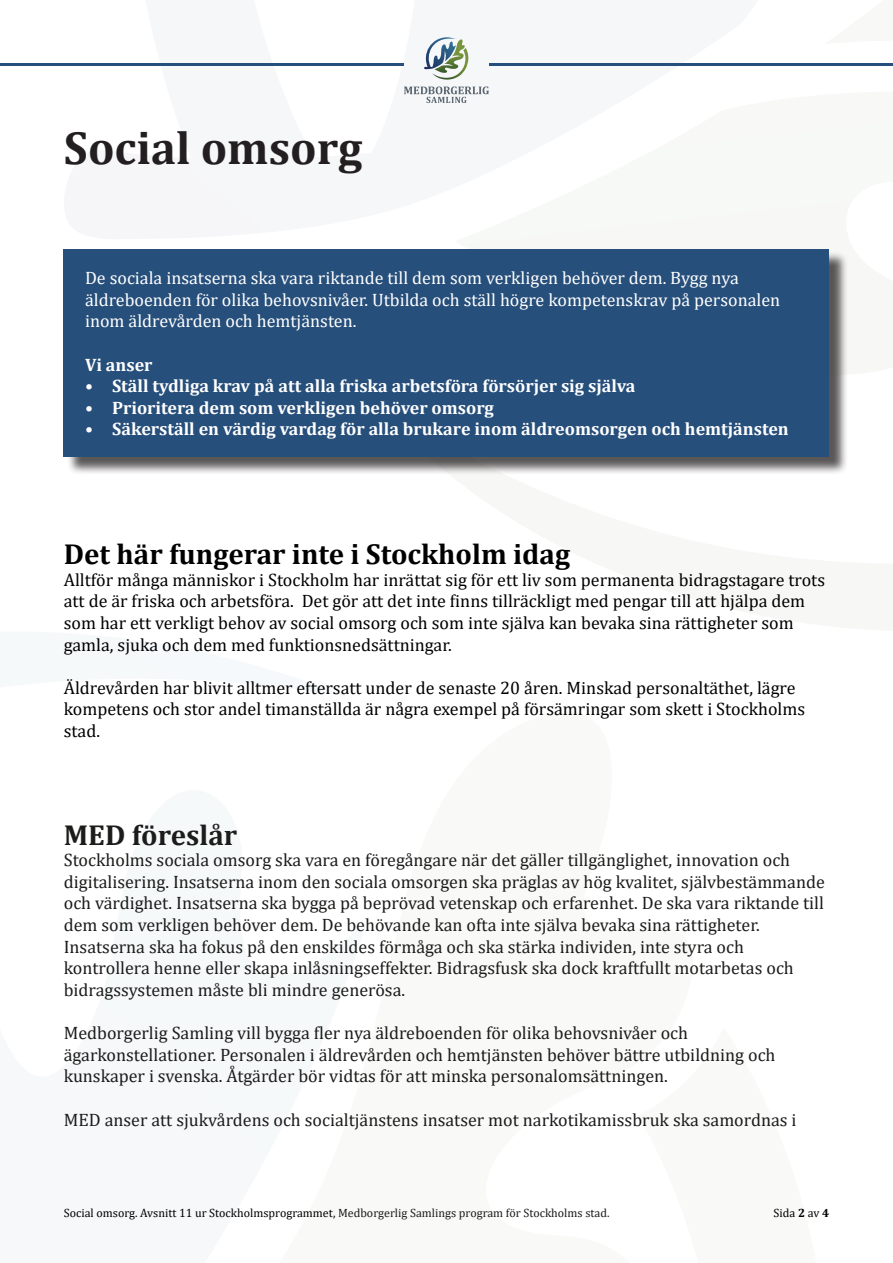
<style>
.page{position:relative;width:893px;height:1263px;background:#fff}
.page>*{position:absolute;margin:0;border:0;box-sizing:border-box;transform-origin:0 0}
.t1{font:700 46.65px "Cambria";color:#231f20}
.t2{font:700 28.95px "Cambria";color:#000}
.t3{font:700 28.95px "Cambria";color:#1c1c1b}
.t4{font:18px/21.6px "Cambria";color:#1c1c1b}
.t5{font:18px/21.6px "Cambria";color:#000}
.t6{font:18px/21.6px "Cambria";color:#fff}
.t7{font:700 18px "Cambria";color:#fff}
.t8{font:12px "Cambria";color:#000}
.s1{color:#1c1c1b}
.s2{font-weight:700}
</style>
<div class="page">
<svg style="left:62px;top:63px;width:696px;height:41px"></svg>
<svg style="left:424px;top:37px;width:45px;height:44px"></svg>
<svg style="left:404px;top:87px;width:85px;height:16px"></svg>
<hr style="left:489px;top:64px;width:404px;height:2px;background:#254f7c">
<hr style="left:0;top:64px;width:404px;height:2px;background:#254f7c">
<div style="left:66px;top:251px;width:782px;height:224px;background:#231f20;opacity:.75"></div>
<div style="left:64px;top:249px;width:765px;height:208px;background:#274f7b"></div>
<p class="t1" style="left:64px;top:115px;width:300px">Social omsorg</p>
<p class="t6" style="left:85px;top:267px;width:697px">De sociala insatserna ska vara riktande till dem som verkligen behöver dem. Bygg nya äldreboenden för olika behovsnivåer. Utbilda och ställ högre kompetenskrav på personalen inom äldrevården och hemtjänsten.</p>
<p class="t7" style="left:85px;top:352px;width:69px">Vi anser</p>
<p class="t7" style="left:85px;top:373px;width:552px">• Ställ tydliga krav på att alla friska arbetsföra försörjer sig själva</p>
<p class="t7" style="left:85px;top:395px;width:410px">• Prioritera dem som verkligen behöver omsorg</p>
<p class="t7" style="left:85px;top:417px;width:705px">• Säkerställ en värdig vardag för alla brukare inom äldreomsorgen och hemtjänsten</p>
<p class="t2" style="left:64px;top:534px;width:508px">Det här fungerar inte i Stockholm idag</p>
<p class="t5" style="left:64px;top:569px;width:763px">Alltför många människor i Stockholm har inrättat sig för ett liv som permanenta bidragstagare trots att de är friska och arbetsföra. Det gör att det inte finns tillräckligt med pengar till att hjälpa dem som har ett verkligt behov av social omsorg och som inte själva kan bevaka sina rättigheter som gamla, sjuka och dem med funktionsnedsättningar.</p>
<p class="t5" style="left:64px;top:677px;width:743px">Äldrevården har blivit alltmer eftersatt under de senaste 20 åren. Minskad personaltäthet, lägre kompetens och stor andel timanställda är några exempel på försämringar som skett i Stockholms stad.</p>
<p class="t3" style="left:64px;top:814px;width:175px">MED föreslår</p>
<p class="t4" style="left:64px;top:849px;width:763px">Stockholms sociala omsorg ska vara en föregångare när det gäller tillgänglighet, innovation och digitalisering. Insatserna inom den sociala omsorgen ska präglas av hög kvalitet, självbestämmande och värdighet. Insatserna ska bygga på beprövad vetenskap och erfarenhet. De ska vara riktande till dem som verkligen behöver dem. De behövande kan ofta inte själva bevaka sina rättigheter.<br>Insatserna ska ha fokus på den enskildes förmåga och ska stärka individen, inte styra och kontrollera henne eller skapa inlåsningseffekter. Bidragsfusk ska dock kraftfullt motarbetas och bidragssystemen måste bli mindre generösa.</p>
<p class="t4" style="left:64px;top:1022px;width:713px">Medborgerlig Samling vill bygga fler nya äldreboenden för olika behovsnivåer och ägarkonstellationer. Personalen i äldrevården och hemtjänsten behöver bättre utbildning och kunskaper i svenska. Åtgärder bör vidtas för att minska personalomsättningen.</p>
<p class="t4" style="left:64px;top:1108px;width:734px">MED anser att sjukvårdens och socialtjänstens insatser mot narkotikamissbruk ska samordnas i</p>
<p class="t8" style="left:64px;top:1206px;width:547px">Social omsorg. Avsnitt 11 ur Stockholmsprogrammet, <span class="s1">Medborgerlig Samlings program för Stockholms stad.</span></p>
<p class="t8" style="left:774px;top:1206px;width:57px">Sida <span class="s2">2</span> av <span class="s2">4</span></p>
</div>
